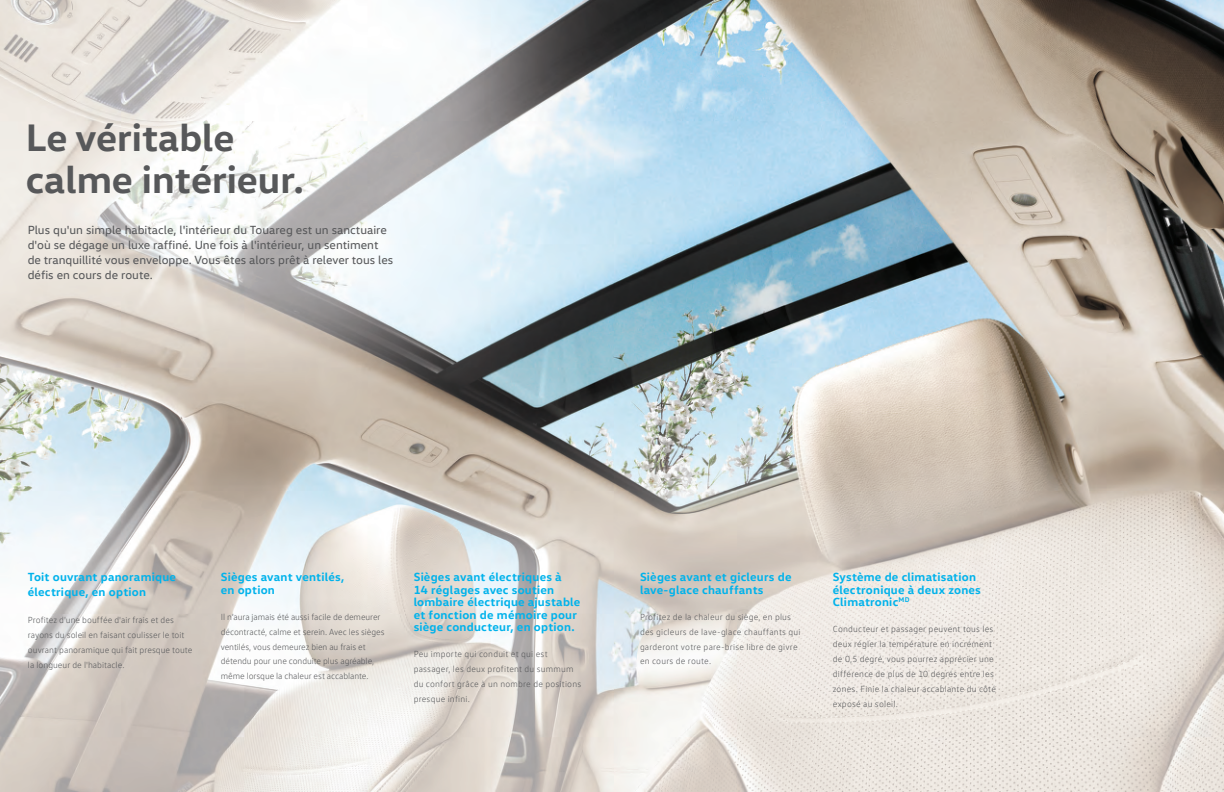
<style>
.page{position:relative;width:1224px;height:792px;background:#fff}
.page>*{position:absolute;margin:0;border:0;box-sizing:border-box;transform-origin:0 0}
.t1{font:700 39px/42px "VW Head";color:#57585a}
.t2{font:700 12px/12.4px "VW Head";letter-spacing:.02em;color:#00b2eb}
.t3{font:12px/15px "VW Head";color:#57585a}
.t4{font:300 9px/14.9px "VW Text";letter-spacing:.015em;color:#57585a}
.t5{font:300 9px/14.9px "VW Text";letter-spacing:-.01em;color:#57585a}
</style>
<div class="page">
<img style="left:0;top:0;width:1224px;height:792px">
<h1 class="t1" style="left:26px;top:115px;width:280px">Le véritable calme intérieur.</h1>
<h2 class="t3" style="left:28px;top:222px;width:367px">Plus qu'un simple habitacle, l'intérieur du Touareg est un sanctuaire d'où se dégage un luxe raffiné. Une fois à l'intérieur, un sentiment de tranquillité vous enveloppe. Vous êtes alors prêt à relever tous les défis en cours de route.</h2>
<h2 class="t2" style="left:28px;top:569px;width:150px;line-height:15px">Toit ouvrant panoramique électrique, en option</h2>
<p class="t4" style="left:28px;top:612px;width:166px">Profitez d'une bouffée d'air frais et des rayons du soleil en faisant coulisser le toit ouvrant panoramique qui fait presque toute la longueur de l'habitacle.</p>
<h2 class="t2" style="left:221px;top:571px;width:125px">Sièges avant ventilés, en option</h2>
<p class="t5" style="left:221px;top:609px;width:165px">Il n’aura jamais été aussi facile de demeurer décontracté, calme et serein. Avec les sièges ventilés, vous demeurez bien au frais et détendu pour une conduite plus agréable, même lorsque la chaleur est accablante.</p>
<h2 class="t2" style="left:414px;top:571px;width:168px">Sièges avant électriques à<br>14 réglages avec soutien lombaire électrique ajustable et fonction de mémoire pour siège conducteur, en option.</h2>
<p class="t4" style="left:414px;top:646px;width:169px">Peu importe qui conduit et qui est passager, les deux profitent du summum du confort grâce à un nombre de positions presque infini.</p>
<h2 class="t2" style="left:640px;top:571px;width:153px">Sièges avant et gicleurs de lave-glace chauffants</h2>
<p class="t4" style="left:640px;top:609px;width:162px">Profitez de la chaleur du siège, en plus des gicleurs de lave-glace chauffants qui garderont votre pare-brise libre de givre en cours de route.</p>
<h2 class="t2" style="left:833px;top:571px;width:150px">Système de climatisation électronique à deux zones<br>Climatronic<sup>MD</sup></h2>
<p class="t4" style="left:833px;top:622px;width:165px">Conducteur et passager peuvent tous les deux régler la température en incrément de 0,5 degré, vous pourrez apprécier une différence de plus de 10 degrés entre les zones. Finie la chaleur accablante du côté exposé au soleil.</p>
</div>
